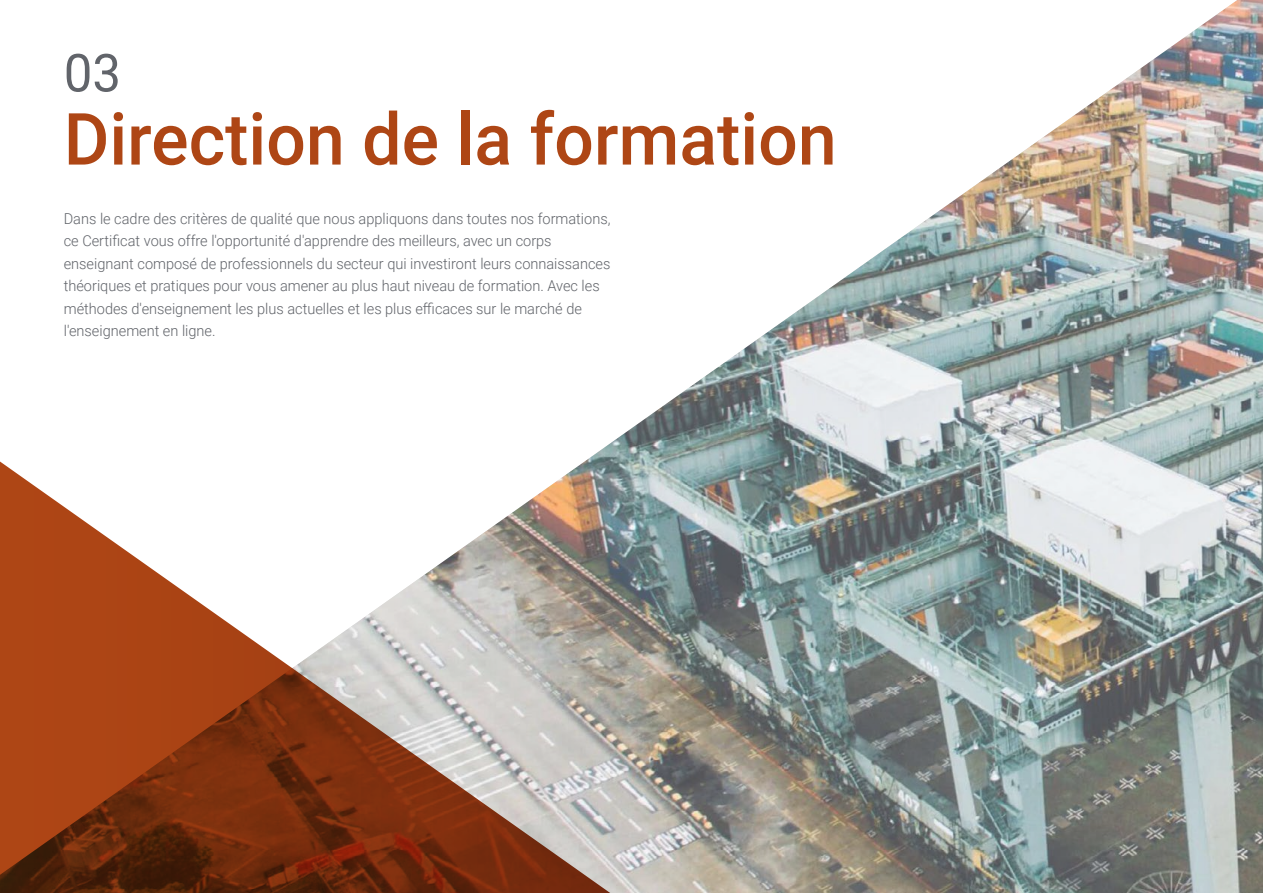
<style>
.page{position:relative;width:1263px;height:893px;background:#fff}
.page>*{position:absolute;margin:0;border:0;box-sizing:border-box;transform-origin:0 0}
.Portadilla{font:500 72px "Roboto";color:#ae4615}
.t1{font:52.5px "Roboto";color:#61646a}
.Texto_Plano{font:300 15px/22.5px "Roboto";color:#61646a}
</style>
<div class="page">
<img style="left:607px;top:0;width:656px;height:893px">
<svg style="left:0;top:446px;width:640px;height:447px"></svg>
<p class="t1" style="left:64px;top:36px;width:59px">03</p>
<p class="Portadilla" style="left:64px;top:89px;width:774px">Direction de la formation</p>
<p class="Texto_Plano" style="left:64px;top:207px;width:548px">Dans le cadre des critères de qualité que nous appliquons dans toutes nos formations, ce Certificat vous offre l'opportunité d'apprendre des meilleurs, avec un corps enseignant composé de professionnels du secteur qui investiront leurs connaissances théoriques et pratiques pour vous amener au plus haut niveau de formation. Avec les méthodes d'enseignement les plus actuelles et les plus efficaces sur le marché de l'enseignement en ligne.</p>
</div>
